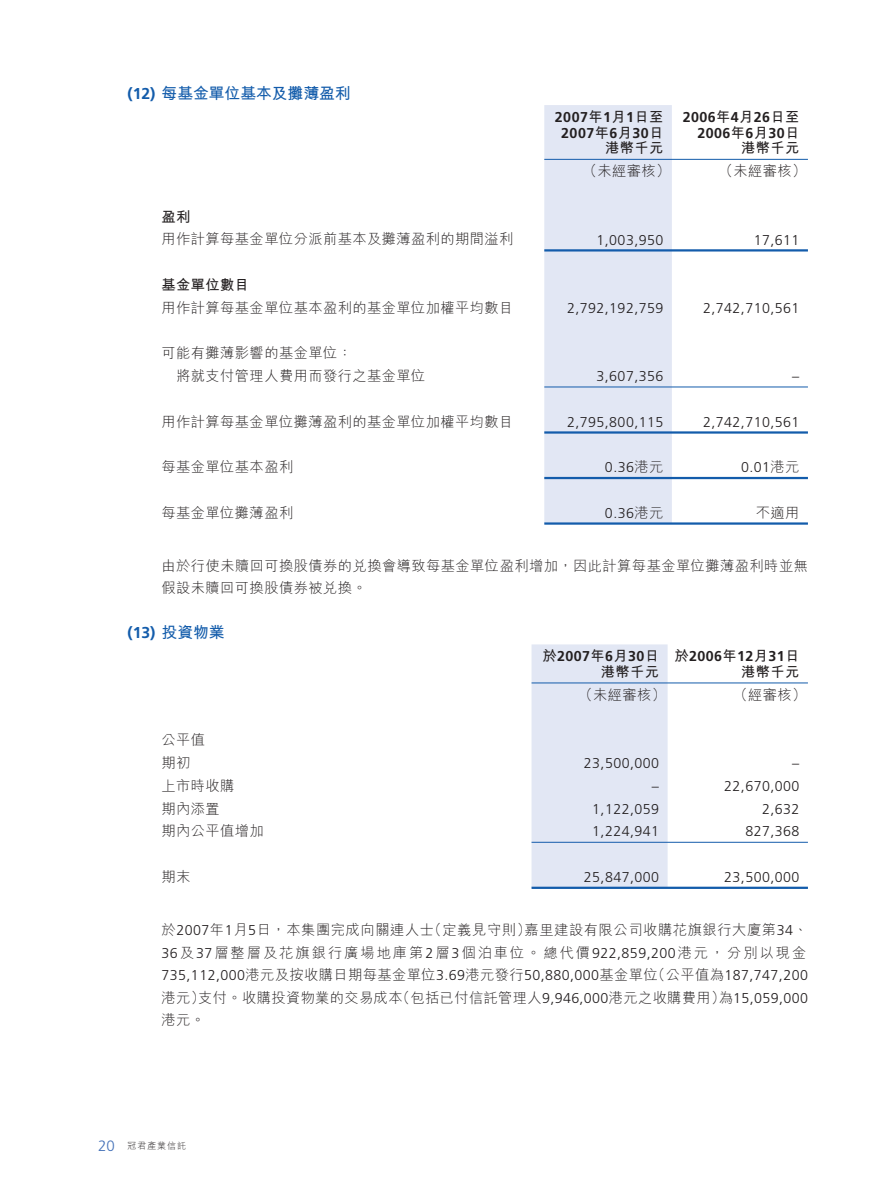
<style>
.page{position:relative;width:893px;height:1191px;background:#fff}
.page>*{position:absolute;margin:0;border:0;box-sizing:border-box;transform-origin:0 0}
.t1{font:15.75px "M Hei HK Bold B5 pc H";color:#135cab}
.t2{font:700 15.75px "Frutiger";color:#135cab}
.t3{font:14.25px/22.5px "M Hei HK Light B5 pc H";letter-spacing:.03em;color:#231f20}
.t4{font:300 14.25px "Frutiger";letter-spacing:.03em;color:#231f20}
.t5{font:700 14.25px/15.8px "Frutiger";letter-spacing:.03em;color:#231f20;text-align:center}
.t6{font:14.25px "M Hei HK Bold B5 pc H";letter-spacing:.03em;color:#231f20}
.t7{font:9px "M Hei HK Light B5 pc H";letter-spacing:.1em;color:#231f20}
.s1{font-family:"Frutiger";font-weight:700}
.s2{font-family:"M Hei HK Bold B5 pc H";font-weight:400}
.s3{font-family:"M Hei HK Light B5 pc H";font-weight:400}
.s4{font-family:"Frutiger";font-weight:300}
.s5{font-family:"Frutiger";font-weight:300;font-size:15px;color:#4471b8}
</style>
<div class="page">
<div style="left:544px;top:105px;width:128px;height:417px;background:#e2e7f4"></div>
<hr style="left:544px;top:249px;width:255px;height:2px;background:#135cab">
<svg style="left:799px;top:249px;width:9px;height:2px"></svg>
<hr style="left:544px;top:386px;width:264px;height:1px;background:#135cab">
<hr style="left:544px;top:159px;width:255px;height:1px;background:#135cab">
<hr style="left:544px;top:431px;width:264px;height:2px;background:#135cab">
<hr style="left:544px;top:522px;width:264px;height:2px;background:#135cab">
<hr style="left:544px;top:477px;width:255px;height:2px;background:#135cab">
<svg style="left:799px;top:477px;width:9px;height:2px"></svg>
<div style="left:531px;top:644px;width:137px;height:242px;background:#e2e7f4"></div>
<hr style="left:531px;top:842px;width:268px;height:1px;background:#135cab">
<hr style="left:531px;top:886px;width:268px;height:3px;background:#135cab">
<svg style="left:799px;top:886px;width:9px;height:3px"></svg>
<hr style="left:531px;top:682px;width:268px;height:1px;background:#135cab">
<p class="t1" style="left:128px;top:87px;width:225px"><span class="s1">(12)</span> 每基金單位基本及攤薄盈利</p>
<p class="t5" style="left:555px;top:110px;width:110px">2007<span class="s2">年</span>1<span class="s2">月</span>1<span class="s2">日至<br></span>2007<span class="s2">年</span>6<span class="s2">月</span>30<span class="s2">日</span></p>
<p class="t6" style="left:605px;top:143px;width:60px">港幣千元</p>
<p class="t5" style="left:683px;top:110px;width:118px;text-align:right">2006<span class="s2">年</span>4<span class="s2">月</span>26<span class="s2">日至<br></span>2006<span class="s2">年</span>6<span class="s2">月</span>30<span class="s2">日</span></p>
<p class="t6" style="left:741px;top:143px;width:60px">港幣千元</p>
<p class="t3" style="left:583px;top:161px;width:89px">（未經審核）</p>
<p class="t3" style="left:719px;top:161px;width:89px">（未經審核）</p>
<p class="t6" style="left:162px;top:211px;width:30px">盈利</p>
<p class="t3" style="left:162px;top:230px;width:353px">用作計算每基金單位分派前基本及攤薄盈利的期間溢利</p>
<p class="t4" style="left:597px;top:234px;width:68px">1,003,950</p>
<p class="t4" style="left:754px;top:234px;width:47px">17,611</p>
<p class="t6" style="left:162px;top:279px;width:89px">基金單位數目</p>
<p class="t3" style="left:162px;top:298px;width:353px">用作計算每基金單位基本盈利的基金單位加權平均數目</p>
<p class="t4" style="left:567px;top:302px;width:98px">2,792,192,759</p>
<p class="t4" style="left:703px;top:302px;width:98px">2,742,710,561</p>
<p class="t3" style="left:176px;top:343px;width:251px;text-indent:-15px">可能有攤薄影響的基金單位：<br>將就支付管理人費用而發行之基金單位</p>
<p class="t4" style="left:597px;top:370px;width:68px">3,607,356</p>
<p class="t4" style="left:792px;top:370px;width:9px">–</p>
<p class="t3" style="left:162px;top:412px;width:353px">用作計算每基金單位攤薄盈利的基金單位加權平均數目</p>
<p class="t4" style="left:567px;top:416px;width:98px">2,795,800,115</p>
<p class="t4" style="left:703px;top:416px;width:98px">2,742,710,561</p>
<p class="t3" style="left:162px;top:457px;width:133px">每基金單位基本盈利</p>
<p class="t4" style="left:605px;top:461px;width:60px">0.36<span class="s3">港元</span></p>
<p class="t4" style="left:741px;top:461px;width:60px">0.01<span class="s3">港元</span></p>
<p class="t3" style="left:162px;top:503px;width:133px">每基金單位攤薄盈利</p>
<p class="t4" style="left:605px;top:507px;width:60px">0.36<span class="s3">港元</span></p>
<p class="t3" style="left:756px;top:503px;width:45px">不適用</p>
<p class="t3" style="left:162px;top:556px;width:648px">由於行使未贖回可換股債券的兌換會導致每基金單位盈利增加，因此計算每基金單位攤薄盈利時並無假設未贖回可換股債券被兌換。</p>
<p class="t2" style="left:128px;top:626px;width:99px">(13) <span class="s2">投資物業</span></p>
<p class="t5" style="left:542px;top:649px;width:118px"><span class="s2">於</span>2007<span class="s2">年</span>6<span class="s2">月</span>30<span class="s2">日</span></p>
<p class="t6" style="left:601px;top:666px;width:60px">港幣千元</p>
<p class="t5" style="left:674px;top:649px;width:127px"><span class="s2">於</span>2006<span class="s2">年</span>12<span class="s2">月</span>31<span class="s2">日</span></p>
<p class="t6" style="left:741px;top:666px;width:60px">港幣千元</p>
<p class="t3" style="left:162px;top:730px;width:45px">公平值期初</p>
<p class="t3" style="left:579px;top:685px;width:89px">（未經審核）</p>
<p class="t3" style="left:734px;top:685px;width:74px">（經審核）</p>
<p class="t4" style="left:584px;top:757px;width:77px">23,500,000</p>
<p class="t4" style="left:792px;top:757px;width:9px">–</p>
<p class="t3" style="left:162px;top:776px;width:74px">上市時收購</p>
<p class="t4" style="left:652px;top:780px;width:9px">–</p>
<p class="t4" style="left:724px;top:780px;width:77px">22,670,000</p>
<p class="t3" style="left:162px;top:799px;width:60px">期內添置</p>
<p class="t4" style="left:592px;top:803px;width:68px">1,122,059</p>
<p class="t4" style="left:762px;top:803px;width:39px">2,632</p>
<p class="t3" style="left:162px;top:821px;width:104px">期內公平值增加</p>
<p class="t4" style="left:592px;top:825px;width:68px">1,224,941</p>
<p class="t4" style="left:745px;top:825px;width:56px">827,368</p>
<p class="t3" style="left:162px;top:867px;width:30px">期末</p>
<p class="t4" style="left:584px;top:871px;width:77px">25,847,000</p>
<p class="t4" style="left:724px;top:871px;width:77px">23,500,000</p>
<p class="t3" style="left:162px;top:920px;width:648px">於<span class="s4">2007</span>年<span class="s4">1</span>月<span class="s4">5</span>日，本集團完成向關連人士（定義見守則）嘉里建設有限公司收購花旗銀行大廈第<span class="s4">34</span>、<br><span class="s4">36</span>及<span class="s4">37</span>層整層及花旗銀行廣場地庫第<span class="s4">2</span>層<span class="s4">3</span>個泊車位。總代價<span class="s4">922,859,200</span>港元，分別以現金</p>
<p class="t4" style="left:162px;top:969px;width:648px">735,112,000<span class="s3">港元及按收購日期每基金單位</span>3.69<span class="s3">港元發行</span>50,880,000<span class="s3">基金單位（公平值為</span>187,747,200</p>
<p class="t3" style="left:162px;top:987px;width:648px">港元）支付。收購投資物業的交易成本（包括已付信託管理人<span class="s4">9,946,000</span>港元之收購費用）為<span class="s4">15,059,000</span>港元。</p>
<p class="t7" style="left:98px;top:1142px;width:89px"><span class="s5">20</span> 冠君產業信託</p>
</div>
